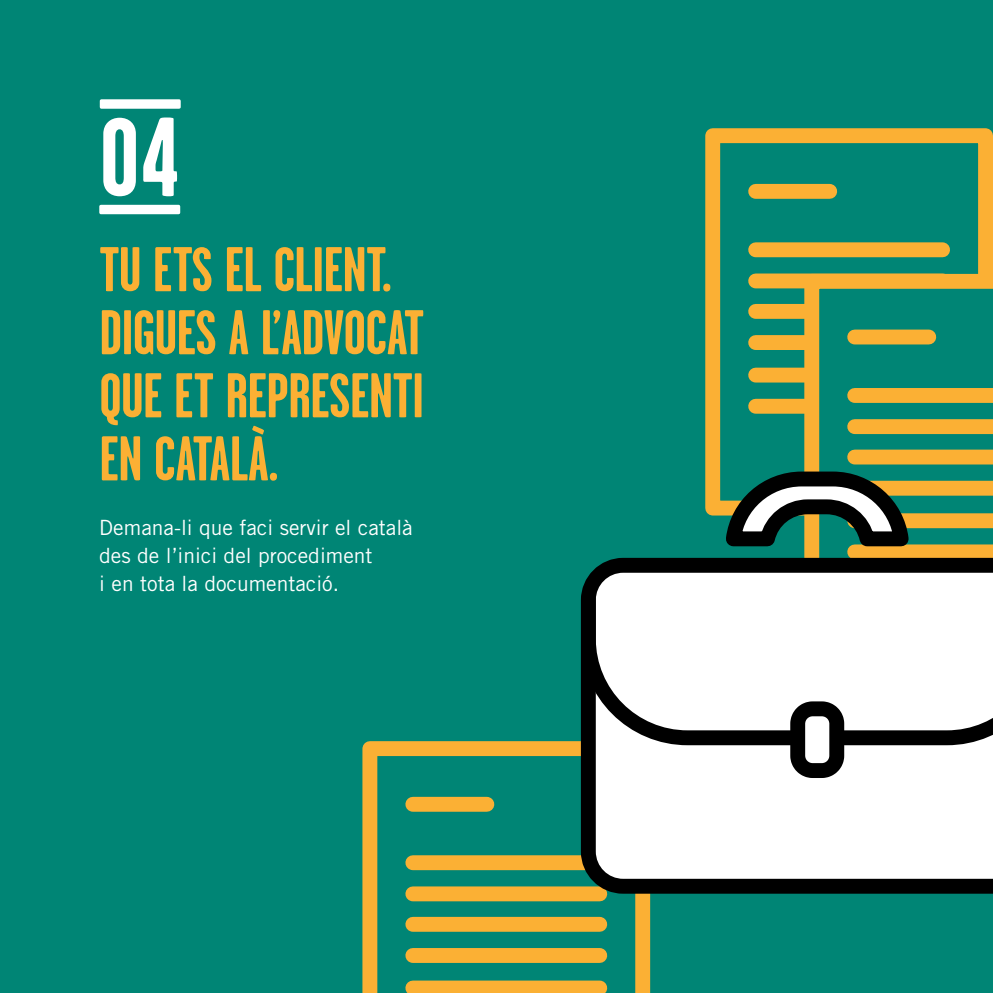
<style>
.page{position:relative;width:993px;height:993px;background:#fff}
.page>*{position:absolute;margin:0;border:0;box-sizing:border-box;transform-origin:0 0}
.titular{font:700 112.17px "Garage Gothic";color:#fff}
.titular-2{font:700 63px/63px "Garage Gothic";letter-spacing:-.01em;color:#fbb034}
.text_petit{font:21px "Trade Gothic";color:#fff}
</style>
<div class="page">
<div style="left:0;top:0;width:992px;height:992px;background:#008575"></div>
<div style="left:100px;top:99px;width:81px;height:10px;background:#fff;border-radius:2px"></div>
<div style="left:99px;top:205px;width:81px;height:9px;background:#fff;border-radius:2px"></div>
<div style="left:705px;top:128px;width:287px;height:387px;border:15px solid #fbb034"></div>
<div style="left:755px;top:184px;width:74px;height:15px;background:#fbb034"></div>
<div style="left:755px;top:242px;width:187px;height:15px;background:#fbb034"></div>
<div style="left:755px;top:273px;width:187px;height:15px;background:#fbb034"></div>
<div style="left:755px;top:304px;width:187px;height:15px;background:#fbb034"></div>
<div style="left:755px;top:335px;width:187px;height:15px;background:#fbb034"></div>
<div style="left:755px;top:367px;width:187px;height:15px;background:#fbb034"></div>
<div style="left:755px;top:398px;width:187px;height:15px;background:#fbb034"></div>
<svg style="left:804px;top:274px;width:188px;height:283px"></svg>
<div style="left:854px;top:329px;width:74px;height:15px;background:#fbb034"></div>
<div style="left:854px;top:388px;width:138px;height:15px;background:#fbb034"></div>
<div style="left:854px;top:419px;width:138px;height:15px;background:#fbb034"></div>
<div style="left:854px;top:449px;width:138px;height:15px;background:#fbb034"></div>
<div style="left:854px;top:480px;width:138px;height:15px;background:#fbb034"></div>
<div style="left:854px;top:513px;width:138px;height:15px;background:#fbb034"></div>
<div style="left:854px;top:544px;width:138px;height:15px;background:#fbb034"></div>
<svg style="left:362px;top:741px;width:288px;height:251px"></svg>
<div style="left:412px;top:796px;width:74px;height:15px;background:#fbb034"></div>
<div style="left:412px;top:855px;width:187px;height:14px;background:#fbb034"></div>
<div style="left:412px;top:886px;width:187px;height:15px;background:#fbb034"></div>
<div style="left:412px;top:916px;width:187px;height:15px;background:#fbb034"></div>
<div style="left:412px;top:947px;width:187px;height:15px;background:#fbb034"></div>
<div style="left:412px;top:980px;width:187px;height:12px;background:#fbb034"></div>
<hr style="left:412px;top:992px;width:187px;height:1px;background:#fbb034">
<svg style="left:580px;top:557px;width:412px;height:336px;background:#d0d1d0"></svg>
<svg style="left:716px;top:464px;width:201px;height:91px"></svg>
<p class="titular" style="left:99px;top:98px;width:81px">04</p>
<p class="titular-2" style="left:99px;top:238px;width:326px">TU ETS EL CLIENT.<br>DIGUES A L’ADVOCAT<br>QUE ET REPRESENTI<br>EN CATALÀ.</p>
<p class="text_petit" style="left:99px;top:515px;width:315px">Demana-li que faci servir el català</p>
<p class="text_petit" style="left:99px;top:543px;width:275px">des de l’inici del procediment</p>
<p class="text_petit" style="left:99px;top:571px;width:241px">i en tota la documentació.</p>
</div>
